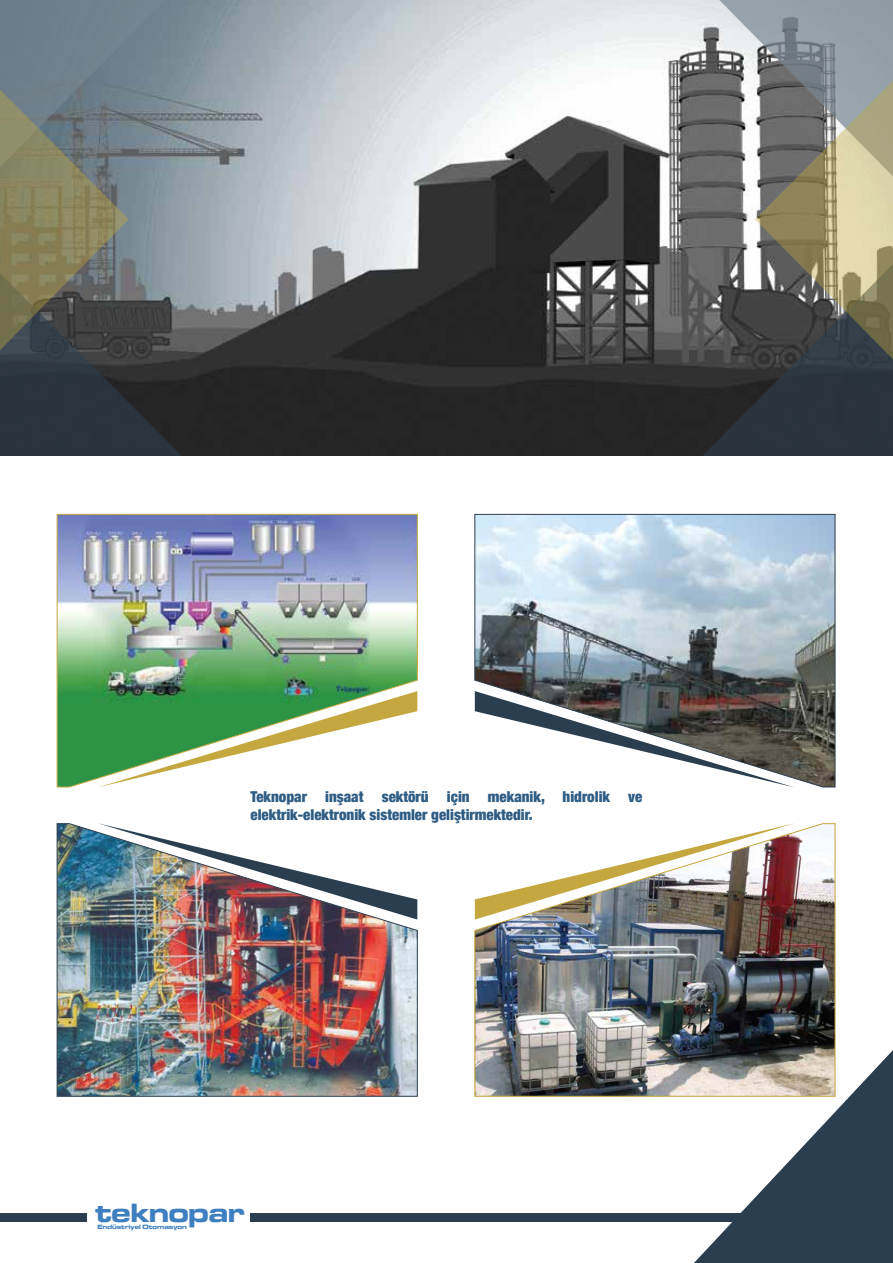
<style>
.page{position:relative;width:893px;height:1263px;background:#fff}
.page>*{position:absolute;margin:0;border:0;box-sizing:border-box;transform-origin:0 0}
.t1{font:700 expanded 27.45px "Microgramma DOT";color:#3e7fbf}
.t2{font:900 condensed 15px/17.4px "Helvetica Neue";color:#2f5d84}
.t3{font:700 expanded 6.45px "Microgramma DOT";color:#3e7fbf}
</style>
<div class="page">
<div style="left:0;top:1213px;width:86px;height:9px;background:#2b3e50"></div>
<div style="left:251px;top:1213px;width:642px;height:9px;background:#2b3e50"></div>
<svg style="left:694px;top:1050px;width:199px;height:213px"></svg>
<img style="left:182px;top:0;width:523px;height:456px">
<svg style="left:702px;top:219px;width:53px;height:237px;background:#505153"></svg>
<svg style="left:705px;top:0;width:50px;height:219px"></svg>
<svg style="left:755px;top:0;width:138px;height:456px;background:#767871"></svg>
<svg style="left:129px;top:0;width:53px;height:456px;background:#646e76"></svg>
<svg style="left:0;top:0;width:129px;height:456px;background:#616863"></svg>
<svg style="left:474px;top:514px;width:362px;height:274px"></svg>
<img style="left:56px;top:823px;width:362px;height:274px">
<img style="left:474px;top:823px;width:362px;height:274px">
<img style="left:56px;top:514px;width:362px;height:274px">
<p class="t2" style="left:251px;top:788px;width:393px">Teknopar inşaat sektörü için mekanik, hidrolik ve elektrik-elektronik sistemler geliştirmektedir.</p>
<h1 class="t1" style="left:95px;top:1194px;width:150px">teknopar</h1>
<p class="t3" style="left:98px;top:1223px;width:91px">Endüstriyel Otomasyon</p>
</div>
